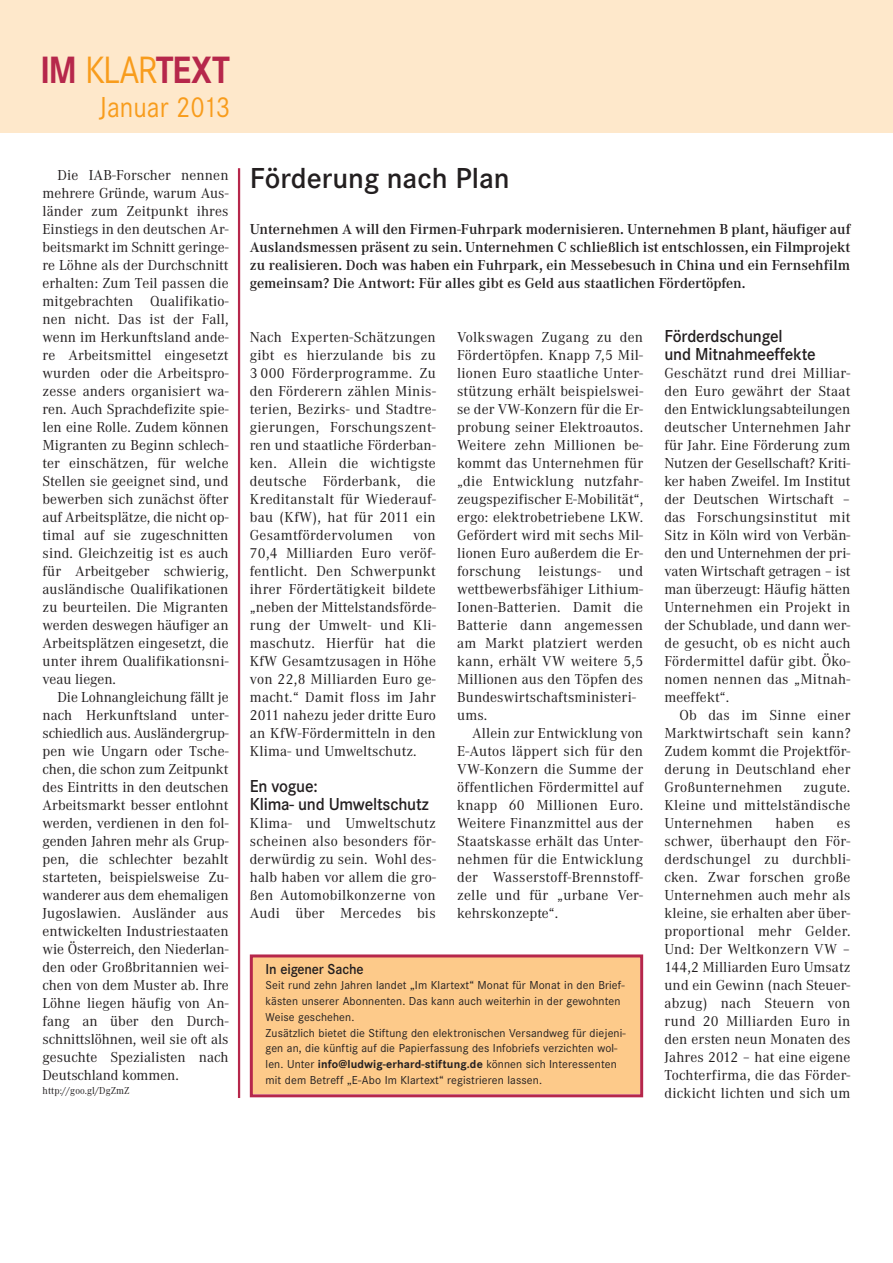
<style>
.page{position:relative;width:893px;height:1263px;background:#fff}
.page>*{position:absolute;margin:0;border:0;box-sizing:border-box;transform-origin:0 0}
.t1{font:700 39.6px "Corporate S";letter-spacing:-.025em;color:#b6274b;scale:.9 1}
.t2{font:600 30px "Corporate S";color:#231f20}
.t3{font:30px "Corporate S";color:#f89c1c;scale:.9 1}
.t4{font:600 18px/18px "Corporate S";letter-spacing:-.01em;color:#231f20;scale:.95 1}
.t5{font:15px/18px "Corporate A";letter-spacing:.02em;color:#231f20;text-align:justify}
.t6{font:600 15px/18px "Corporate A";color:#231f20;text-align:justify}
.t7{font:600 15px "Corporate S";letter-spacing:-.01em;color:#231f20;scale:.95 1}
.t8{font:12px/15.8px "Corporate S";letter-spacing:.01em;color:#231f20}
.t9{font:10.5px "Corporate A";letter-spacing:.01em;color:#231f20;scale:.95 1}
.s1{font-weight:400;color:#f89c1c}
.s2{font-weight:700}
</style>
<div class="page">
<div style="left:0;top:0;width:893px;height:133px;background:#fee8cb"></div>
<hr style="left:238px;top:168px;width:2px;height:930px;background:#b6274b">
<div style="left:253px;top:957px;width:387px;height:137px;background:#fdca8a"></div>
<div style="left:250px;top:954px;width:393px;height:143px;border:3px solid #b6274b"></div>
<h1 class="t1" style="left:40px;top:55px;width:212px">IM <span class="s1">KLAR</span>TEXT</h1>
<h2 class="t3" style="left:99px;top:95px;width:147px">Januar 2013</h2>
<p class="t5" style="left:43px;top:167px;width:188px;text-indent:15px">Die IAB-Forscher nennen mehrere Gründe, warum Aus&shy;länder zum Zeitpunkt ihres Einstiegs in den deutschen Ar&shy;beitsmarkt im Schnitt geringe&shy;re Löhne als der Durchschnitt erhalten: Zum Teil passen die mitgebrachten Qualifikatio&shy;nen nicht. Das ist der Fall, wenn im Herkunftsland ande&shy;re Arbeitsmittel eingesetzt wurden oder die Arbeitspro&shy;zesse anders organisiert wa&shy;ren. Auch Sprachdefizite spie&shy;len eine Rolle. Zudem können Migranten zu Beginn schlech&shy;ter einschätzen, für welche Stellen sie geeignet sind, und bewerben sich zunächst öfter auf Arbeitsplätze, die nicht op&shy;timal auf sie zugeschnitten sind. Gleichzeitig ist es auch für Arbeitgeber schwierig, ausländische Qualifikationen zu beurteilen. Die Migranten werden deswegen häufiger an Arbeitsplätzen eingesetzt, die unter ihrem Qualifikationsni&shy;veau liegen.</p>
<p class="t5" style="left:43px;top:689px;width:188px;text-indent:15px">Die Lohnangleichung fällt je nach Herkunftsland unter&shy;schiedlich aus. Ausländergrup&shy;pen wie Ungarn oder Tsche&shy;chen, die schon zum Zeitpunkt des Eintritts in den deutschen Arbeitsmarkt besser entlohnt werden, verdienen in den fol&shy;genden Jahren mehr als Grup&shy;pen, die schlechter bezahlt starteten, beispielsweise Zu&shy;wanderer aus dem ehemaligen Jugoslawien. Ausländer aus entwickelten Industriestaaten wie Österreich, den Niederlan&shy;den oder Großbritannien wei&shy;chen von dem Muster ab. Ihre Löhne liegen häufig von An&shy;fang an über den Durch&shy;schnittslöhnen, weil sie oft als gesuchte Spezialisten nach Deutschland kommen.</p>
<p class="t9" style="left:43px;top:1086px;width:93px">http://goo.gl/DgZmZ</p>
<h2 class="t2" style="left:250px;top:166px;width:261px">Förderung nach Plan</h2>
<p class="t6" style="left:250px;top:221px;width:602px">Unternehmen A will den Firmen-Fuhrpark modernisieren. Unternehmen B plant, häufiger auf Auslandsmessen präsent zu sein. Unternehmen C schließlich ist entschlossen, ein Filmprojekt zu realisieren. Doch was haben ein Fuhrpark, ein Messebesuch in China und ein Fernsehfilm gemeinsam? Die Antwort: Für alles gibt es Geld aus staatlichen Fördertöpfen.</p>
<p class="t5" style="left:250px;top:329px;width:188px">Nach Experten-Schätzungen gibt es hierzulande bis zu 3 000 Förderprogramme. Zu den Förderern zählen Minis&shy;terien, Bezirks- und Stadtre&shy;gierungen, Forschungszent - ren und staatliche Förderban&shy;ken. Allein die wichtigste deutsche Förderbank, die Kreditanstalt für Wiederauf&shy;bau (KfW), hat für 2011 ein Gesamtfördervolumen</p>
<p class="t5" style="left:250px;top:527px;width:188px;text-indent:163px">von 70,4 Milliarden Euro veröf&shy;fentlicht. Den Schwerpunkt ihrer Fördertätigkeit bildete „neben der Mittelstandsförde&shy;rung der Umwelt- und Kli&shy;maschutz. Hierfür hat die KfW Gesamtzusagen in Höhe von 22,8 Milliarden Euro ge&shy;macht.“ Damit floss im Jahr 2011 nahezu jeder dritte Euro an KfW-Fördermitteln in den Klima- und Umweltschutz.</p>
<p class="t4" style="left:250px;top:779px;width:190px">En vogue:<br>Klima- und Umweltschutz</p>
<p class="t5" style="left:250px;top:815px;width:188px">Klima- und Umweltschutz scheinen also besonders för&shy;derwürdig zu sein. Wohl des&shy;halb haben vor allem die gro&shy;ßen Automobilkonzerne von Audi über Mercedes bis</p>
<p class="t5" style="left:457px;top:329px;width:188px;text-align:left">Volkswagen Zugang zu den<br>Fördertöpfen. Knapp 7,5 Mil&shy;lionen Euro staatliche Unter&shy;stützung erhält beispielswei&shy;se der VW-Konzern für die Er&shy;probung seiner Elektroautos.<br>Weitere zehn Millionen be&shy;kommt das Unternehmen für „die Entwicklung nutzfahr&shy;zeugspezifischer E-Mobilität“, ergo: elektrobetriebene LKW.<br>Gefördert wird mit sechs Mil&shy;lionen Euro außerdem die Er&shy;forschung leistungs- und wettbewerbsfähiger Lithium-<br>Ionen-Batterien. Damit die<br>Batterie dann angemessen am Markt platziert werden kann, erhält VW weitere 5,5<br>Millionen aus den Töpfen des<br>Bundeswirtschaftsministeri&shy;ums.</p>
<p class="t5" style="left:457px;top:725px;width:188px;text-indent:15px">Allein zur Entwicklung von E-Autos läppert sich für den VW-Konzern die Summe der öffentlichen Fördermittel auf knapp 60 Millionen Euro.<br>Weitere Finanzmittel aus der Staatskasse erhält das Unter&shy;nehmen für die Entwicklung der Wasserstoff-Brennstoff&shy;zelle und für „urbane Ver&shy;kehrskonzepte“.</p>
<p class="t7" style="left:266px;top:963px;width:105px">In eigener Sache</p>
<p class="t8" style="left:266px;top:978px;width:362px">Seit rund zehn Jahren landet „Im Klartext“ Monat für Monat in den Brief&shy;kästen unserer Abonnenten. Das kann auch weiterhin in der gewohnten Weise geschehen.<br>Zusätzlich bietet die Stiftung den elektronischen Versandweg für diejeni&shy;gen an, die künftig auf die Papierfassung des Infobriefs verzichten wol&shy;len. Unter <span class="s2">info@ludwig-erhard-stiftung.de</span> können sich Interessenten mit dem Betreff „E-Abo Im Klartext“ registrieren lassen.</p>
<p class="t4" style="left:664px;top:329px;width:161px">Förderdschungel<br>und Mitnahmeeffekte</p>
<p class="t5" style="left:664px;top:365px;width:188px">Geschätzt rund drei Milliar&shy;den Euro gewährt der Staat den Entwicklungsabteilungen deutscher Unternehmen Jahr für Jahr. Eine Förderung zum Nutzen der Gesellschaft? Kriti&shy;ker haben Zweifel. Im Institut der Deutschen Wirtschaft – das Forschungsinstitut mit Sitz in Köln wird von Verbän&shy;den und Unternehmen der pri&shy;vaten Wirtschaft getragen – ist man überzeugt: Häufig hätten Unternehmen ein Projekt in der Schublade, und dann wer&shy;de gesucht, ob es nicht auch Fördermittel dafür gibt. Öko&shy;nomen nennen das „Mitnah&shy;meeffekt“.</p>
<p class="t5" style="left:664px;top:707px;width:188px;text-indent:15px">Ob das im Sinne einer Marktwirtschaft sein kann?<br>Zudem kommt die Projektför&shy;derung in Deutschland eher Großunternehmen</p>
<p class="t5" style="left:664px;top:779px;width:188px;text-indent:139px">zugute.<br>Kleine und mittelständische Unternehmen</p>
<p class="t5" style="left:775px;top:815px;width:41px">haben</p>
<p class="t5" style="left:664px;top:815px;width:188px;text-indent:172px">es schwer, überhaupt den För&shy;derdschungel zu durchbli&shy;cken. Zwar forschen große Unternehmen auch mehr als kleine, sie erhalten aber über&shy;proportional mehr Gelder.<br>Und: Der Weltkonzern VW – 144,2 Milliarden Euro Umsatz und ein Gewinn (nach Steuer&shy;abzug) nach Steuern von rund 20 Milliarden Euro in den ersten neun Monaten des Jahres 2012 – hat eine eigene Tochterfirma, die das Förder&shy;dickicht lichten und sich um</p>
</div>
